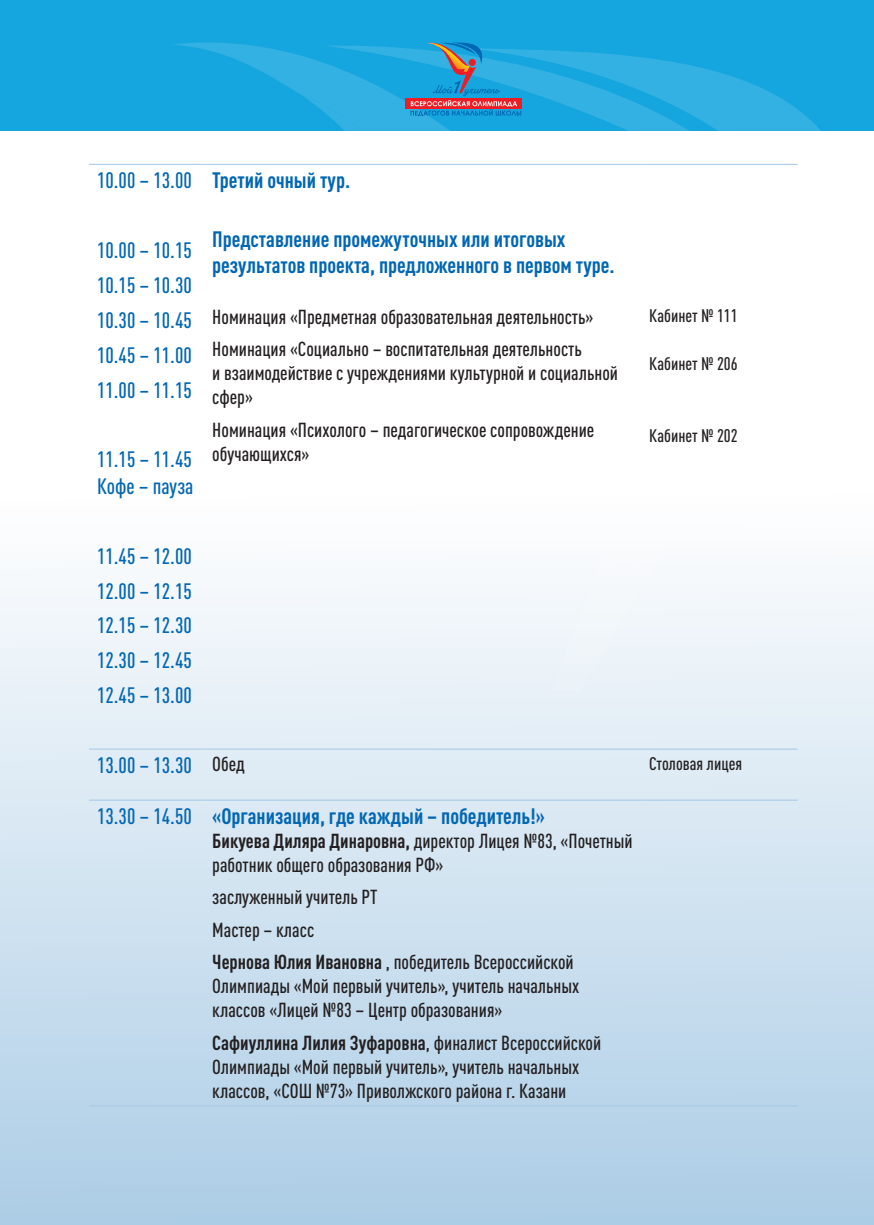
<style>
.page{position:relative;width:874px;height:1225px;background:#fff}
.page>*{position:absolute;margin:0;border:0;box-sizing:border-box;transform-origin:0 0}
.t1{font:500 condensed 22px/35px "DIN Pro";color:#0166b3;text-align:justify}
.t2{font:700 condensed 22px/26.4px "DIN Pro";color:#0166b3}
.t3{font:500 condensed 20px/24px "DIN Pro";color:#231f20}
.t4{font:500 condensed 18px "DIN Pro";color:#231f20}
.s1{font-size:20px;color:#231f20}
.s2{font-weight:500}
.s3{font-weight:700}
</style>
<div class="page">
<div style="left:0;top:230px;width:873px;height:995px;background:linear-gradient(to bottom,#fff,#b2d0e7)"></div>
<div style="left:0;top:0;width:40px;height:130px;background:#16a6df"></div>
<div style="left:17px;top:0;width:856px;height:130px;background:#16a6df"></div>
<svg style="left:0;top:130px;width:8px;height:210px"></svg>
<svg style="left:172px;top:42px;width:605px;height:646px"></svg>
<svg style="left:325px;top:46px;width:448px;height:162px"></svg>
<svg style="left:461px;top:48px;width:403px;height:292px"></svg>
<div style="left:405px;top:98px;width:117px;height:11px;background:#ee1d23"></div>
<svg style="left:410px;top:42px;width:111px;height:74px"></svg>
<hr style="left:89px;top:164px;width:115px;height:1px;background:#a3c8e7">
<hr style="left:204px;top:164px;width:437px;height:1px;background:#a3c8e7">
<hr style="left:641px;top:164px;width:156px;height:1px;background:#a3c8e7">
<hr style="left:89px;top:748px;width:115px;height:1px;background:#a3c8e7">
<hr style="left:204px;top:748px;width:437px;height:1px;background:#a3c8e7">
<hr style="left:641px;top:748px;width:156px;height:1px;background:#a3c8e7">
<hr style="left:89px;top:799px;width:115px;height:1px;background:#a3c8e7">
<hr style="left:204px;top:799px;width:437px;height:1px;background:#a3c8e7">
<hr style="left:641px;top:799px;width:156px;height:1px;background:#a3c8e7">
<hr style="left:89px;top:1105px;width:115px;height:1px;background:#a3c8e7">
<hr style="left:204px;top:1105px;width:437px;height:1px;background:#a3c8e7">
<hr style="left:641px;top:1105px;width:156px;height:1px;background:#a3c8e7">
<p class="t1" style="left:97px;top:161px;width:96px">10.00 – 13.00</p>
<p class="t1" style="left:97px;top:231px;width:96px">10.00 – 10.15<br>10.15 – 10.30<br>10.30 – 10.45<br>10.45 – 11.00<br>11.00 – 11.15</p>
<p class="t1" style="left:97px;top:444px;width:98px;line-height:26.4px">11.15 – 11.45<br>Кофе – пауза</p>
<p class="t1" style="left:97px;top:536px;width:96px">11.45 – 12.00<br>12.00 – 12.15<br>12.15 – 12.30<br>12.30 – 12.45<br>12.45 – 13.00</p>
<p class="t2" style="left:212px;top:165px;width:139px">Третий очный тур.</p>
<p class="t2" style="left:212px;top:224px;width:403px">Представление промежуточных или итоговых результатов проекта, предложенного в первом туре.</p>
<p class="t3" style="left:212px;top:299px;width:382px;line-height:32.4px">Номинация «Предметная образовательная деятельность»<br>Номинация «Социально – воспитательная деятельность</p>
<p class="t3" style="left:212px;top:359px;width:407px">и взаимодействие с учреждениями культурной и социальной сфер»</p>
<p class="t3" style="left:212px;top:416px;width:383px">Номинация «Психолого – педагогическое сопровождение обучающихся»</p>
<p class="t4" style="left:649px;top:302px;width:90px">Кабинет № 111</p>
<p class="t4" style="left:649px;top:350px;width:90px">Кабинет № 206</p>
<p class="t4" style="left:649px;top:422px;width:90px">Кабинет № 202</p>
<p class="t1" style="left:97px;top:745px;width:149px">13.00 – 13.30 <span class="s1">Обед</span></p>
<p class="t4" style="left:649px;top:750px;width:94px">Столовая лицея</p>
<p class="t2" style="left:97px;top:801px;width:449px"><span class="s2">13.30 – 14.50</span> «Организация, где каждый – победитель!»</p>
<p class="t3" style="left:212px;top:827px;width:421px"><span class="s3">Бикуева Диляра Динаровна,</span> директор Лицея №83, «Почетный работник общего образования РФ»</p>
<p class="t3" style="left:212px;top:879px;width:363px;line-height:32.4px">заслуженный учитель РТ<br>Мастер – класс<br><span class="s3">Чернова Юлия Ивановна</span> , победитель Всероссийской</p>
<p class="t3" style="left:212px;top:972px;width:368px">Олимпиады «Мой первый учитель», учитель начальных классов «Лицей №83 – Центр образования»</p>
<p class="t3" style="left:212px;top:1029px;width:390px"><span class="s3">Сафиуллина Лилия Зуфаровна</span>, финалист Всероссийской<br>Олимпиады «Мой первый учитель», учитель начальных классов, «СОШ №73» Приволжского района г. Казани</p>
</div>
